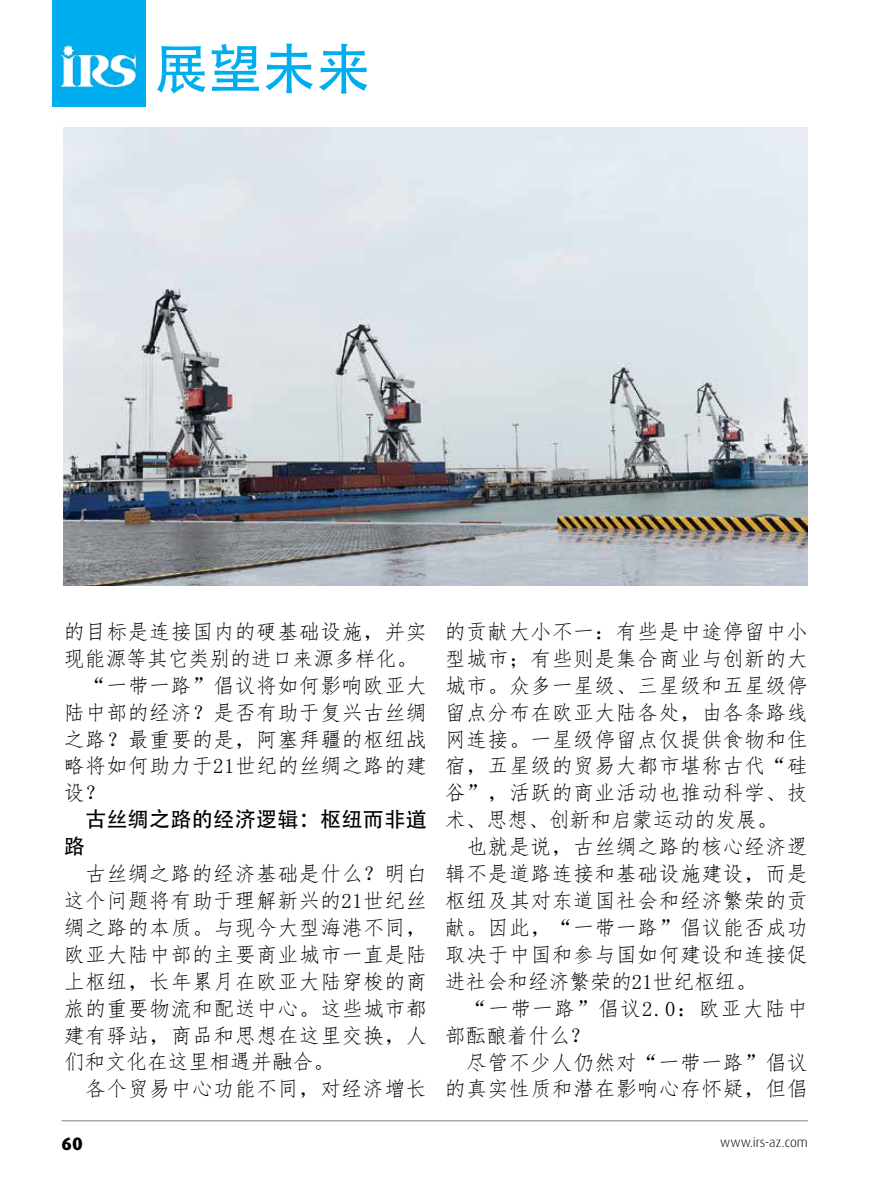
<style>
.page{position:relative;width:893px;height:1191px;background:#fff}
.page>*{position:absolute;margin:0;border:0;box-sizing:border-box;transform-origin:0 0}
.t1{font:54.15px "Adobe Heiti Std";color:#00aeef}
.t2{font:21px/26.8px "Fang Song";letter-spacing:.02em;color:#000;text-align:justify}
.t3{font:21px/26.8px "Fang Song";letter-spacing:.05em;color:#000}
.t4{font:21px "Fang Song";letter-spacing:-.01em;color:#000}
.t5{font:21px "Adobe Heiti Std";letter-spacing:.02em;color:#000}
.t6{font:800 18px "Dax Pro";color:#000}
.t7{font:300 13.5px "Dax Pro";color:#000}
</style>
<div class="page">
<hr style="left:62px;top:1120px;width:746px;height:1px;background:#808285">
<div style="left:52px;top:0;width:94px;height:106px;background:#00aeef"></div>
<img style="left:60px;top:45px;width:77px;height:41px">
<img style="left:64px;top:128px;width:744px;height:457px">
<h1 class="t1" style="left:154px;top:37px;width:218px">展望未来</h1>
<p class="t2" style="left:64px;top:618px;width:365px">的目标是连接国内的硬基础设施，并实</p>
<p class="t4" style="left:64px;top:648px;width:355px">现能源等其它类别的进口来源多样化。</p>
<p class="t2" style="left:85px;top:672px;width:343px">“一带一路”倡议将如何影响欧亚大</p>
<p class="t2" style="left:64px;top:699px;width:365px">陆中部的经济？是否有助于复兴古丝绸</p>
<p class="t2" style="left:64px;top:726px;width:365px">之路？最重要的是，阿塞拜疆的枢纽战</p>
<p class="t2" style="left:64px;top:752px;width:365px">略将如何助力于21世纪的丝绸之路的建</p>
<p class="t2" style="left:64px;top:779px;width:43px">设？</p>
<p class="t5" style="left:85px;top:807px;width:343px">古丝绸之路的经济逻辑：枢纽而非道</p>
<p class="t5" style="left:64px;top:834px;width:22px">路</p>
<p class="t2" style="left:64px;top:860px;width:365px;text-indent:21px">古丝绸之路的经济基础是什么？明白这个问题将有助于理解新兴的21世纪丝绸之路的本质。与现今大型海港不同，欧亚大陆中部的主要商业城市一直是陆上枢纽，长年累月在欧亚大陆穿梭的商旅的重要物流和配送中心。这些城市都建有驿站，商品和思想在这里交换，人们和文化在这里相遇并融合。</p>
<p class="t2" style="left:85px;top:1075px;width:343px">各个贸易中心功能不同，对经济增长</p>
<p class="t2" style="left:445px;top:618px;width:365px">的贡献大小不一：有些是中途停留中小型城市；有些则是集合商业与创新的大城市。众多一星级、三星级和五星级停留点分布在欧亚大陆各处，由各条路线网连接。一星级停留点仅提供食物和住宿，五星级的贸易大都市堪称古代“硅谷”，活跃的商业活动也推动科学、技术、思想、创新和启蒙运动的发展。</p>
<p class="t2" style="left:445px;top:833px;width:365px;text-indent:21px">也就是说，古丝绸之路的核心经济逻辑不是道路连接和基础设施建设，而是枢纽及其对东道国社会和经济繁荣的贡献。因此，“一带一路”倡议能否成功取决于中国和参与国如何建设和连接促进社会和经济繁荣的21世纪枢纽。</p>
<p class="t3" style="left:445px;top:995px;width:365px;text-indent:21px">“一带一路”倡议2.0：欧亚大陆中部酝酿着什么？</p>
<p class="t2" style="left:445px;top:1048px;width:365px;text-align:right">尽管不少人仍然对“一带一路”倡议的真实性质和潜在影响心存怀疑，但倡</p>
<p class="t6" style="left:62px;top:1131px;width:23px">60</p>
<p class="t7" style="left:720px;top:1133px;width:89px">www.irs-az.com</p>
</div>
